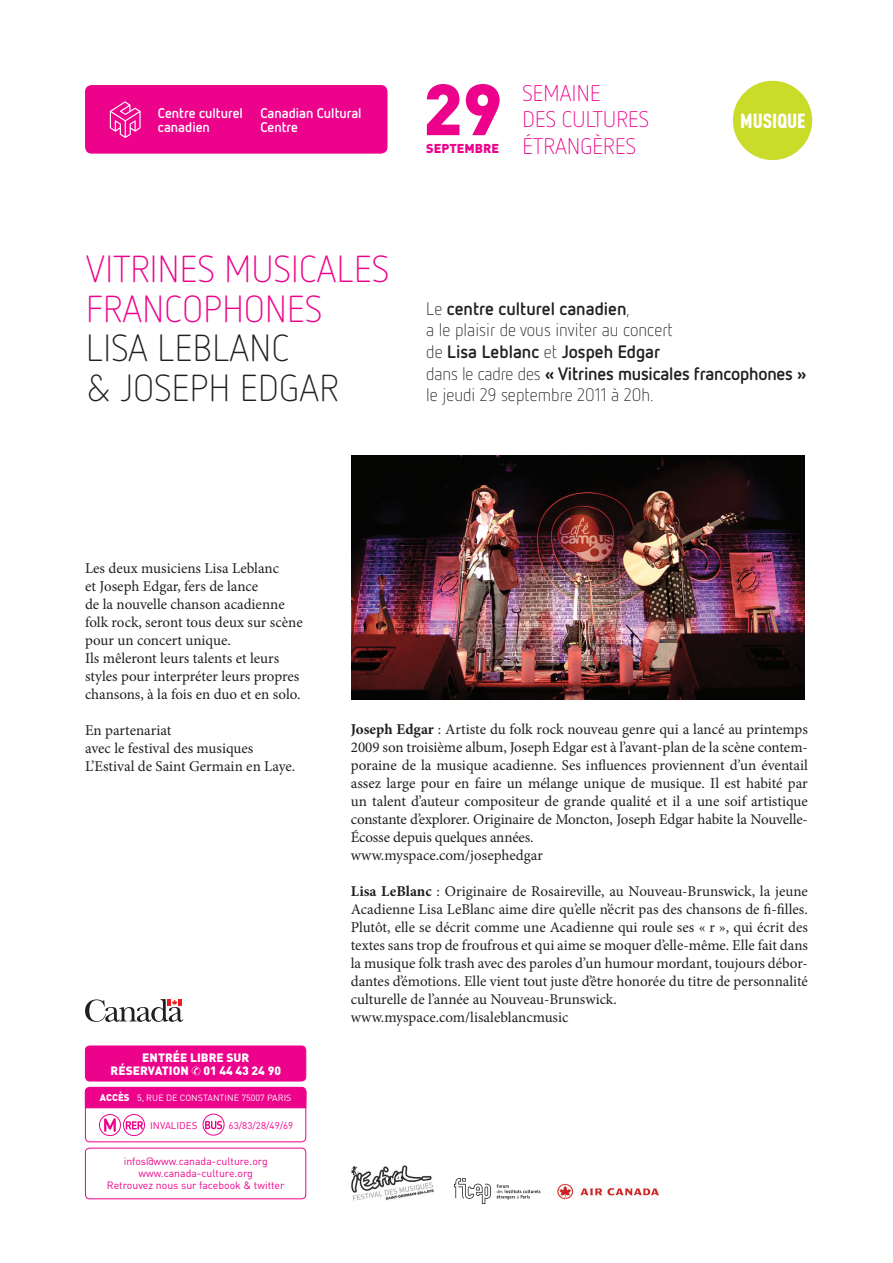
<style>
.page{position:relative;width:893px;height:1263px;background:#fff}
.page>*{position:absolute;margin:0;border:0;box-sizing:border-box;transform-origin:0 0}
.t1{font:900 71.25px "DIN";color:#ed028c}
.t2{font:300 37.5px "Netto OT";letter-spacing:.01em;color:#ed028c}
.t3{font:300 37.5px/39.6px "Netto OT";letter-spacing:.01em;color:#231f20}
.t4{font:300 22.5px/26.2px "Netto OT";letter-spacing:.01em;color:#ed028c}
.t5{font:900 condensed 20.1px "DINOT";color:#fff}
.t6{font:300 18px/21.6px "Netto OT";color:#231f20}
.t7{font:15px/18px "Minion Pro";color:#231f20}
.t8{font:700 13.95px/14px "Netto OT";color:#fff}
.t9{font:900 12px/13.5px "DIN";color:#fff;text-align:center}
.t10{font:10.5px/12px "DIN";color:#ed028c;text-align:center}
.t11{font:9.75px "DIN";color:#ed028c}
.t12{font:9px "DIN";color:#fff}
.s1{font-family:"DIN";font-weight:900;font-size:12.75px}
.s2{font-weight:700}
.s3{font-weight:900;font-size:9.75px}
</style>
<div class="page">
<div style="left:85px;top:85px;width:302px;height:69px;background:#ed028c;border-radius:7px"></div>
<svg style="left:110px;top:101px;width:31px;height:37px"></svg>
<svg style="left:85px;top:999px;width:98px;height:23px"></svg>
<svg style="left:454px;top:1178px;width:37px;height:26px"></svg>
<svg style="left:497px;top:1184px;width:43px;height:15px"></svg>
<img style="left:557px;top:1183px;width:102px;height:17px">
<div style="left:733px;top:81px;width:79px;height:79px;background:#cadb2a;border-radius:50%"></div>
<img style="left:351px;top:455px;width:453px;height:244px">
<div style="left:85px;top:1046px;width:221px;height:35px;background:#ed028c;border-radius:4px"></div>
<div style="left:85px;top:1045px;width:221px;height:36px;border:1px solid #ed028c;border-radius:4px"></div>
<div style="left:85px;top:1148px;width:221px;height:51px;border:1px solid #ed028c;border-radius:4px"></div>
<div style="left:85px;top:1088px;width:221px;height:17px;background:#ed028c;border-radius:4px"></div>
<div style="left:85px;top:1091px;width:221px;height:17px;background:#ed028c;border:1px solid #ed028c"></div>
<div style="left:85px;top:1087px;width:221px;height:55px;border:1px solid #ed028c;border-radius:4px"></div>
<svg style="left:104px;top:1118px;width:12px;height:14px"></svg>
<div style="left:99px;top:1114px;width:22px;height:22px;border:1px solid #ed028c;border-radius:50%"></div>
<svg style="left:126px;top:1121px;width:17px;height:8px"></svg>
<div style="left:123px;top:1114px;width:22px;height:22px;border:1px solid #ed028c;border-radius:50%"></div>
<svg style="left:205px;top:1121px;width:17px;height:8px"></svg>
<div style="left:203px;top:1114px;width:21px;height:21px;border:1px solid #ed028c;border-radius:50%"></div>
<img style="left:351px;top:1165px;width:83px;height:36px">
<p class="t8" style="left:158px;top:105px;width:87px">Centre culturel canadien</p>
<p class="t8" style="left:260px;top:105px;width:103px">Canadian Cultural<br>Centre</p>
<h1 class="t1" style="left:423px;top:62px;width:81px">29</h1>
<h3 class="t4" style="left:426px;top:132px;width:211px"><span class="s1">SEPTEMBRE</span> ÉTRANGÈRES</h3>
<h3 class="t4" style="left:522px;top:79px;width:128px">SEMAINE<br>DES CULTURES</h3>
<h3 class="t5" style="left:740px;top:107px;width:67px">MUSIQUE</h3>
<h2 class="t2" style="left:86px;top:246px;width:36px">Vitrines</h2>
<h2 class="t2" style="left:225px;top:246px;width:19px">musicales</h2>
<h2 class="t2" style="left:86px;top:286px;width:37px">franc</h2>
<h2 class="t2" style="left:182px;top:286px;width:102px">ophones</h2>
<h2 class="t3" style="left:86px;top:328px;width:193px">Lisa Leblanc<br>&amp; Joseph Edgar</h2>
<p class="t6" style="left:426px;top:297px;width:382px">Le <span class="s2">centre culturel canadien</span>,<br>a le plaisir de vous inviter au concert<br>de <span class="s2">Lisa Leblanc</span> et <span class="s2">Jospeh Edgar<br></span>dans le cadre des <span class="s2">« Vitrines musicales francophones » </span>le jeudi 29 septembre 2011 à 20h.</p>
<p class="t7" style="left:85px;top:560px;width:219px">Les deux musiciens Lisa Leblanc<br>et Joseph Edgar, fers de lance<br>de la nouvelle chanson acadienne folk rock, seront tous deux sur scène pour un concert unique.<br>Ils mêleront leurs talents et leurs styles pour interpréter leurs propres chansons, à la fois en duo et en solo.</p>
<p class="t7" style="left:85px;top:722px;width:212px">En partenariat<br>avec le festival des musiques<br>L’Estival de Saint Germain en Laye.</p>
<p class="t9" style="left:111px;top:1050px;width:172px">ENTRÉE LIBRE SUR<br>RÉSERVATION 01 44 43 24 90</p>
<p class="t12" style="left:100px;top:1092px;width:193px"><span class="s3">ACCÈS</span> 5, rue de Constantine 75007 Paris</p>
<p class="t11" style="left:150px;top:1119px;width:49px">I nvalides</p>
<p class="t11" style="left:229px;top:1119px;width:66px">63/83/28/49/69</p>
<p class="t10" style="left:107px;top:1154px;width:179px">infos@www.canada-culture.org www.canada-culture.org<br>Retrouvez nous sur facebook &amp; twitter</p>
<p class="t7" style="left:351px;top:720px;width:459px"><span class="s2">Joseph Edgar</span> : Artiste du folk rock nouveau genre qui a lancé au printemps 2009 son troisième album, Joseph Edgar est à l’avant-plan de la scène contem&shy;poraine de la musique acadienne. Ses influences proviennent d’un éventail assez large pour en faire un mélange unique de musique. Il est habité par un talent d’auteur compositeur de grande qualité et il a une soif artistique constante d’explorer. Originaire de Moncton, Joseph Edgar habite la Nouvelle-Écosse depuis quelques années.<br>www.myspace.com/josephedgar</p>
<p class="t7" style="left:351px;top:882px;width:459px"><span class="s2">Lisa LeBlanc</span> : Originaire de Rosaireville, au Nouveau-Brunswick, la jeune Acadienne Lisa LeBlanc aime dire qu’elle n’écrit pas des chansons de fi-filles.<br>Plutôt, elle se décrit comme une Acadienne qui roule ses « r », qui écrit des textes sans trop de froufrous et qui aime se moquer d’elle-même. Elle fait dans la musique folk trash avec des paroles d’un humour mordant, toujours débor&shy;dantes d’émotions. Elle vient tout juste d’être honorée du titre de personnalité culturelle de l’année au Nouveau-Brunswick. www.myspace.com/lisaleblancmusic</p>
</div>
